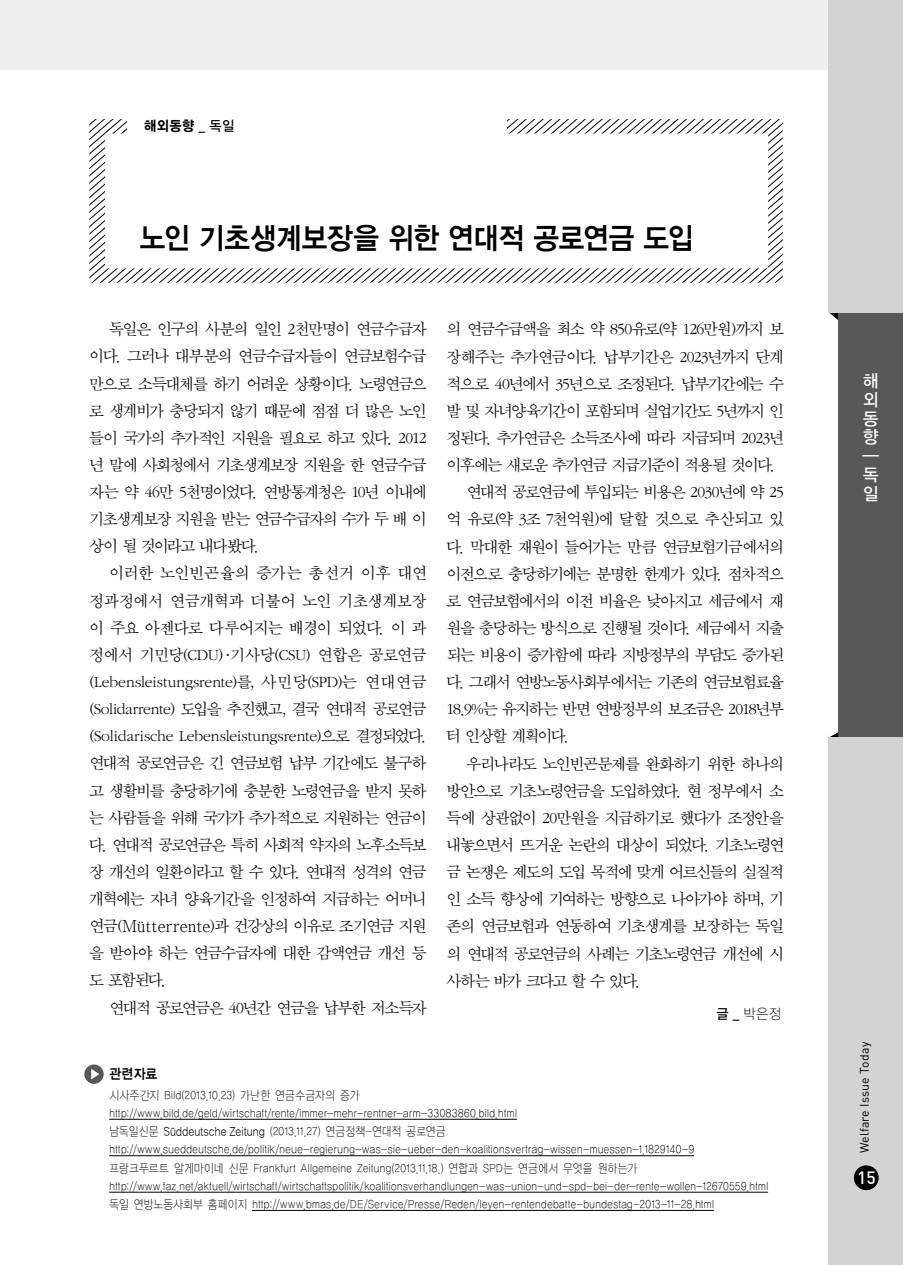
<style>
.page{position:relative;width:903px;height:1265px;background:#fff}
.page>*{position:absolute;margin:0;border:0;box-sizing:border-box;transform-origin:0 0}
.t1{font:29.75px "YGO145";letter-spacing:-.08em;color:#000;scale:.93 1}
.t2{font:17.5px/18.7px "YGO135";color:#fff;text-align:justify;scale:.95 1}
.t3{font:17.5px "Dinmed";color:#fff}
.t4{font:16.62px/27.1px "Sand Sm";letter-spacing:-.07em;color:#000;text-align:justify}
.t5{font:16.62px "Sand Sm";letter-spacing:-.09em;color:#000}
.t6{font:16.62px "Sand Sm";letter-spacing:-.05em;color:#000}
.t7{font:14px "YGO155";color:#000;scale:.93 1}
.t8{font:14px "YDIYGO110 KS Cpc EUC H";color:#000;scale:.93 1}
.t9{font:14px "YDIYGO140 KS Cpc EUC H";color:#000;scale:.9 1}
.t10{font:12.25px/18.2px "YDIYGO110 KS Cpc EUC H";letter-spacing:-.02em;color:#000;scale:.85 1}
.t11{font:12.25px "DIN Pro";letter-spacing:.015em;color:#000}
.s1{font-family:"YGO135"}
.s2{font-family:"Haansoft Batang"}
.s3{font-family:"Haansoft Dotum"}
</style>
<div class="page">
<div style="left:0;top:0;width:903px;height:69px;background:#efefef"></div>
<svg style="left:89px;top:119px;width:694px;height:164px"></svg>
<svg style="left:829px;top:313px;width:9px;height:7px"></svg>
<svg style="left:830px;top:732px;width:8px;height:5px"></svg>
<div style="left:828px;top:0;width:75px;height:313px;background:#d3d3d4"></div>
<div style="left:838px;top:313px;width:65px;height:424px;background:#595757"></div>
<div style="left:828px;top:737px;width:75px;height:528px;background:#d3d3d4"></div>
<div style="left:854px;top:1165px;width:25px;height:25px;background:#000;border-radius:50%"></div>
<div style="left:127px;top:115px;width:379px;height:30px;background:#fff"></div>
<hr style="left:109px;top:1119px;width:408px;height:1px;background:#000">
<hr style="left:109px;top:1155px;width:585px;height:1px;background:#000">
<hr style="left:109px;top:1192px;width:659px;height:1px;background:#000">
<hr style="left:252px;top:1210px;width:462px;height:1px;background:#000">
<svg style="left:84px;top:1064px;width:20px;height:20px"></svg>
<p class="t7" style="left:144px;top:118px;width:99px">해외동향 <span class="s1">_ 독일</span></p>
<h1 class="t1" style="left:139px;top:222px;width:599px">노인 기초생계보장을 위한 연대적 공로연금 도입</h1>
<p class="t4" style="left:89px;top:316px;width:339px;text-indent:20px">독일은 인구의 사분의 일인 2천만명이 연금수급자 이다. 그러나 대부분의 연금수급자들이 연금보험수급 만으로 소득대체를 하기 어려운 상황이다. 노령연금으 로 생계비가 충당되지 않기 때문에 점점 더 많은 노인 들이 국가의 추가적인 지원을 필요로 하고 있다. 2012 년 말에 사회청에서 기초생계보장 지원을 한 연금수급 자는 약 46만 5천명이었다. 연방통계청은 10년 이내에 기초생계보장 지원을 받는 연금수급자의 수가 두 배 이 상이 될 것이라고 내다봤다.</p>
<p class="t4" style="left:89px;top:560px;width:339px;text-indent:20px">이러한 노인빈곤율의 증가는 총선거 이후 대연 정과정에서 연금개혁과 더불어 노인 기초생계보장 이 주요 아젠다로 다루어지는 배경이 되었다. 이 과 정에서 기민당(CDU)·기사당(CSU) 연합은 공로연금 (Lebensleistungsrente)를, 사민당(SPD)는 연대연금 (Solidarrente) 도입을 추진했고, 결국 연대적 공로연금 (Solidarische Lebensleistungsrente)으로 결정되었다. 연대적 공로연금은 긴 연금보험 납부 기간에도 불구하 고 생활비를 충당하기에 충분한 노령연금을 받지 못하 는 사람들을 위해 국가가 추가적으로 지원하는 연금이 다. 연대적 공로연금은 특히 사회적 약자의 노후소득보 장 개선의 일환이라고 할 수 있다. 연대적 성격의 연금 개혁에는 자녀 양육기간을 인정하여 지급하는 어머니 연금(<span class="s2">Mütterrente</span>)과 건강상의 이유로 조기연금 지원 을 받아야 하는 연금수급자에 대한 감액연금 개선 등 도 포함된다.</p>
<p class="t4" style="left:109px;top:995px;width:319px">연대적 공로연금은 40년간 연금을 납부한 저소득자</p>
<p class="t4" style="left:446px;top:316px;width:339px">의 연금수급액을 최소 약 850유로(약 126만원)까지 보</p>
<p class="t4" style="left:446px;top:344px;width:339px">장해주는 추가연금이다. 납부기간은 2023년까지 단계</p>
<p class="t4" style="left:446px;top:371px;width:339px">적으로 40년에서 35년으로 조정된다. 납부기간에는 수</p>
<p class="t5" style="left:446px;top:403px;width:339px">발 및 자녀양육기간이 포함되며 실업기간도 5년까지 인</p>
<p class="t4" style="left:446px;top:425px;width:339px">정된다. 추가연금은 소득조사에 따라 지급되며 2023년</p>
<p class="t4" style="left:446px;top:452px;width:330px">이후에는 새로운 추가연금 지급기준이 적용될 것이다.</p>
<p class="t4" style="left:466px;top:479px;width:319px">연대적 공로연금에 투입되는 비용은 2030년에 약 25</p>
<p class="t6" style="left:446px;top:512px;width:339px">억 유로(약 3조 7천억원)에 달할 것으로 추산되고 있</p>
<p class="t4" style="left:446px;top:533px;width:339px">다. 막대한 재원이 들어가는 만큼 연금보험기금에서의</p>
<p class="t4" style="left:446px;top:561px;width:339px">이전으로 충당하기에는 분명한 한계가 있다. 점차적으</p>
<p class="t4" style="left:446px;top:588px;width:339px">로 연금보험에서의 이전 비율은 낮아지고 세금에서 재</p>
<p class="t4" style="left:446px;top:615px;width:339px">원을 충당하는 방식으로 진행될 것이다. 세금에서 지출</p>
<p class="t4" style="left:446px;top:642px;width:339px">되는 비용이 증가함에 따라 지방정부의 부담도 증가된</p>
<p class="t4" style="left:446px;top:669px;width:339px">다. 그래서 연방노동사회부에서는 기존의 연금보험료율</p>
<p class="t4" style="left:446px;top:696px;width:339px">18.9%는 유지하는 반면 연방정부의 보조금은 2018년부</p>
<p class="t4" style="left:446px;top:723px;width:124px">터 인상할 계획이다.</p>
<p class="t4" style="left:466px;top:751px;width:319px">우리나라도 노인빈곤문제를 완화하기 위한 하나의</p>
<p class="t4" style="left:446px;top:778px;width:339px">방안으로 기초노령연금을 도입하였다. 현 정부에서 소</p>
<p class="t4" style="left:446px;top:805px;width:339px">득에 상관없이 20만원을 지급하기로 했다가 조정안을</p>
<p class="t4" style="left:446px;top:832px;width:339px">내놓으면서 뜨거운 논란의 대상이 되었다. 기초노령연</p>
<p class="t4" style="left:446px;top:859px;width:339px">금 논쟁은 제도의 도입 목적에 맞게 어르신들의 실질적</p>
<p class="t4" style="left:446px;top:886px;width:339px">인 소득 향상에 기여하는 방향으로 나아가야 하며, 기</p>
<p class="t4" style="left:446px;top:913px;width:339px">존의 연금보험과 연동하여 기초생계를 보장하는 독일</p>
<p class="t4" style="left:446px;top:940px;width:339px">의 연대적 공로연금의 사례는 기초노령연금 개선에 시</p>
<p class="t4" style="left:446px;top:968px;width:196px">사하는 바가 크다고 할 수 있다.</p>
<p class="t8" style="left:716px;top:1007px;width:72px"><span class="s1">글 _</span> 박은정</p>
<p class="t9" style="left:109px;top:1067px;width:56px">관련자료</p>
<p class="t10" style="left:109px;top:1086px;width:777px">시사주간지 Bild(2013.10.23) 가난한 연금수금자의 증가 http://www.bild.de/geld/wirtschaft/rente/immer-mehr-rentner-arm-33083860.bild.html<br>남독일신문 <span class="s3">Süddeutsche Zeitung</span> (2013.11.27) 연금정책-연대적 공로연금 http://www.sueddeutsche.de/politik/neue-regierung-was-sie-ueber-den-koalitionsvertrag-wissen-muessen-1.1829140-9<br>프랑크푸르트 알게마이네 신문 Frankfurt Allgemeine Zeitung(2013.11.18.) 연합과 SPD는 연금에서 무엇을 원하는가 http://www.faz.net/aktuell/wirtschaft/wirtschaftspolitik/koalitionsverhandlungen-was-union-und-spd-bei-der-rente-wollen-12670559.html 독일 연방노동사회부 홈페이지 http://www.bmas.de/DE/Service/Presse/Reden/leyen-rentendebatte-bundestag-2013-11-28.html</p>
<p class="t2" style="left:862px;top:373px;width:19px">해 외 동 향 ━ 독 일</p>
<p class="t11" style="left:856px;top:1153px;width:112px;rotate:-90deg">Welfare Issue Today</p>
<p class="t3" style="left:857px;top:1166px;width:20px">15</p>
</div>
